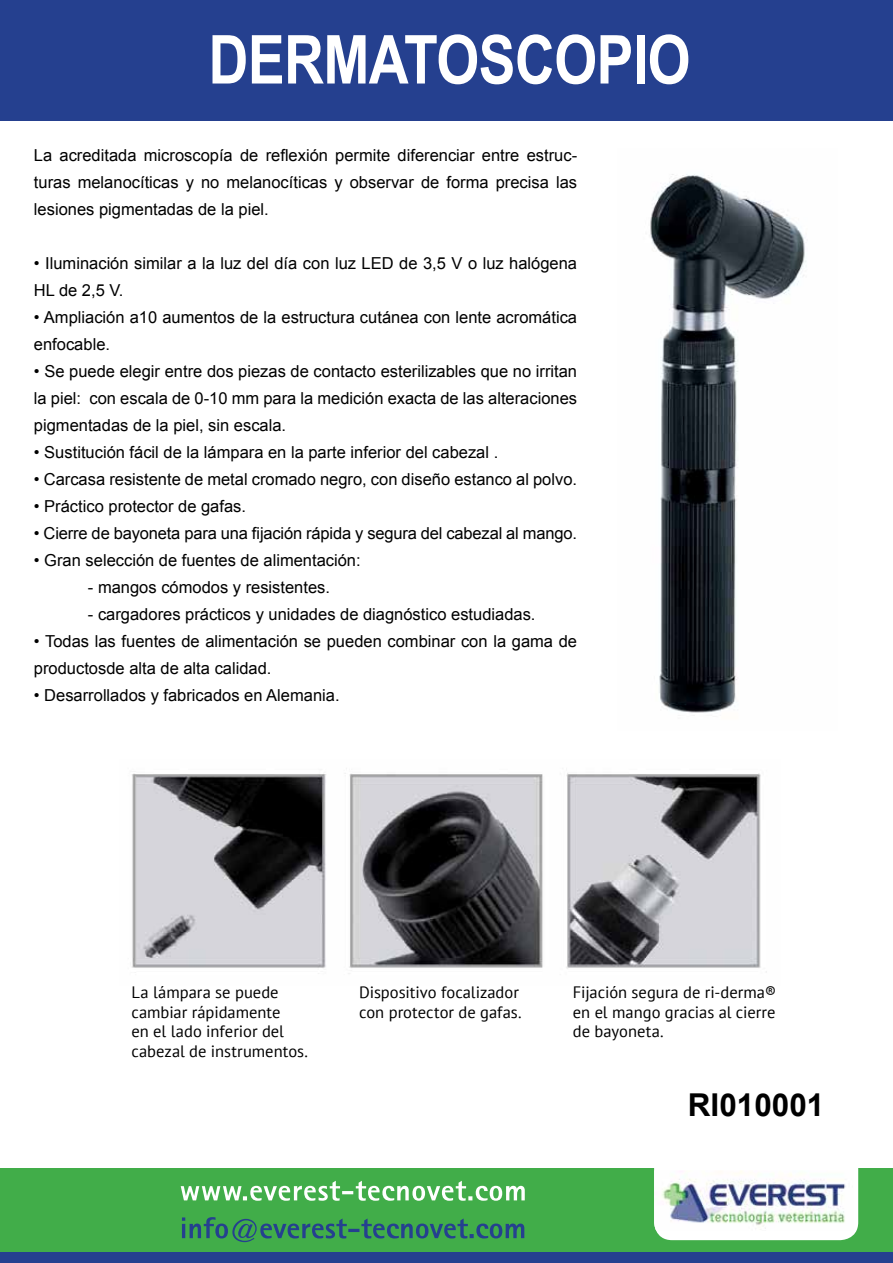
<style>
.page{position:relative;width:893px;height:1263px;background:#fff}
.page>*{position:absolute;margin:0;border:0;box-sizing:border-box;transform-origin:0 0}
.t1{font:700 67.5px "Arial Narrow";letter-spacing:-.01em;color:#fff}
.t2{font:700 31.5px "Arial";color:#000}
.t3{font:16.5px/27px "Arial";color:#000}
.t4{font:16.5px/19.8px "PT Sans";color:#000}
</style>
<div class="page">
<div style="left:0;top:0;width:893px;height:121px;background:#25408f"></div>
<div style="left:0;top:1230px;width:893px;height:33px;background:#25408f"></div>
<div style="left:0;top:1169px;width:893px;height:83px;background:#41ad49"></div>
<div style="left:654px;top:1144px;width:204px;height:96px;background:#fff;border-radius:18px"></div>
<img style="left:654px;top:1170px;width:192px;height:60px">
<svg style="left:180px;top:1181px;width:345px;height:20px"></svg>
<svg style="left:182px;top:1217px;width:342px;height:25px"></svg>
<img style="left:650px;top:174px;width:156px;height:539px">
<img style="left:132px;top:773px;width:635px;height:201px">
<h1 class="t1" style="left:209px;top:9px;width:483px">DERMATOSCOPIO</h1>
<p class="t3" style="left:34px;top:141px;width:545px;text-align:justify">La acreditada microscopía de reflexión permite diferenciar entre estruc&shy;turas melanocíticas y no melanocíticas y observar de forma precisa las lesiones pigmentadas de la piel.</p>
<p class="t3" style="left:34px;top:249px;width:545px">• Iluminación similar a la luz del día con luz LED de 3,5 V o luz halógena<br>HL de 2,5 V.</p>
<p class="t3" style="left:34px;top:303px;width:545px">• Ampliación a10 aumentos de la estructura cutánea con lente acromática enfocable.</p>
<p class="t3" style="left:34px;top:357px;width:545px;text-align:justify">• Se puede elegir entre dos piezas de contacto esterilizables que no irritan la piel: con escala de 0-10 mm para la medición exacta de las alteraciones pigmentadas de la piel, sin escala.</p>
<p class="t3" style="left:34px;top:438px;width:466px">• Sustitución fácil de la lámpara en la parte inferior del cabezal .</p>
<p class="t3" style="left:34px;top:465px;width:545px">• Carcasa resistente de metal cromado negro, con diseño estanco al polvo.</p>
<p class="t3" style="left:34px;top:492px;width:214px">• Práctico protector de gafas.</p>
<p class="t3" style="left:34px;top:519px;width:545px">• Cierre de bayoneta para una fijación rápida y segura del cabezal al mango.</p>
<p class="t3" style="left:34px;top:546px;width:328px">• Gran selección de fuentes de alimentación:</p>
<p class="t3" style="left:88px;top:573px;width:244px">- mangos cómodos y resistentes.</p>
<p class="t3" style="left:88px;top:600px;width:449px">- cargadores prácticos y unidades de diagnóstico estudiadas.</p>
<p class="t3" style="left:34px;top:627px;width:545px">• Todas las fuentes de alimentación se pueden combinar con la gama de productosde alta de alta calidad.</p>
<p class="t3" style="left:34px;top:681px;width:307px">• Desarrollados y fabricados en Alemania.</p>
<p class="t4" style="left:132px;top:982px;width:178px">La lámpara se puede cambiar rápidamente<br>en el lado inferior del cabezal de instrumentos.</p>
<p class="t4" style="left:359px;top:982px;width:164px">Dispositivo focalizador con protector de gafas.</p>
<p class="t4" style="left:573px;top:982px;width:205px;text-align:justify">Fijación segura de ri-derma® en el mango gracias al cierre de bayoneta.</p>
<h2 class="t2" style="left:688px;top:1084px;width:138px">RI010001</h2>
</div>
